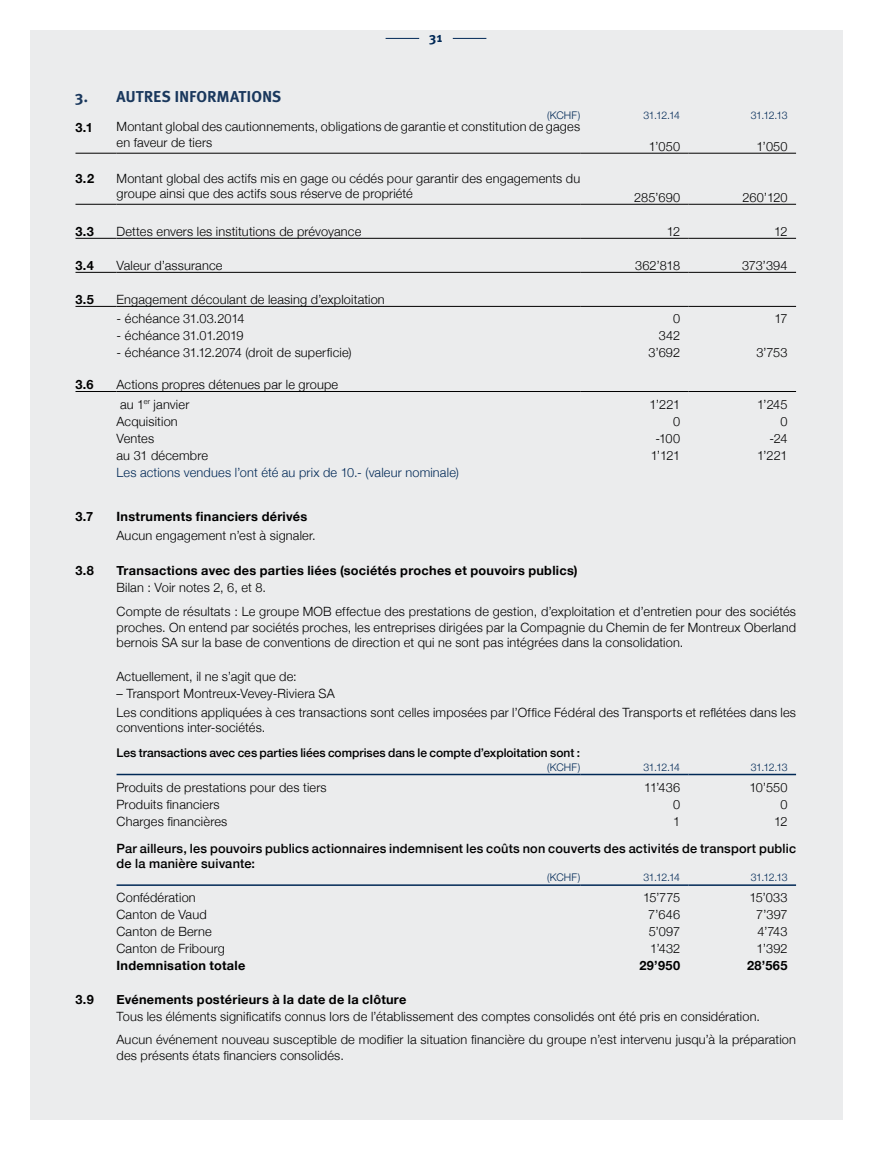
<style>
.page{position:relative;width:872px;height:1149px;background:#fff}
.page>*{position:absolute;margin:0;border:0;box-sizing:border-box;transform-origin:0 0}
.t1{font:700 15.75px "Meta Plus";letter-spacing:-.005em;color:#1a385d}
.t2{font:700 13.5px "Meta Plus";color:#002856}
.t3{font:300 12.75px/15.3px "Helvetica Neue";letter-spacing:.015em;color:#000}
.t4{font:700 12.75px "Helvetica Neue";letter-spacing:.02em;color:#000}
.t5{font:500 12.75px/15.3px "Helvetica Neue";letter-spacing:.015em;color:#000}
.t6{font:300 12.75px "Helvetica Neue";letter-spacing:.015em;color:#002856}
.t7{font:500 12px "Helvetica Neue";letter-spacing:-.005em;color:#000}
.t8{font:300 10.5px "Helvetica Neue";letter-spacing:-.025em;color:#002856}
</style>
<div class="page">
<div style="left:30px;top:30px;width:812px;height:1088px;background:#ebeced"></div>
<hr style="left:385px;top:38px;width:34px;height:1px;background:#002856">
<hr style="left:453px;top:38px;width:33px;height:1px;background:#002856">
<hr style="left:75px;top:153px;width:42px;height:1px;background:#000">
<hr style="left:117px;top:153px;width:463px;height:1px;background:#000">
<hr style="left:580px;top:153px;width:108px;height:1px;background:#000">
<hr style="left:688px;top:153px;width:108px;height:1px;background:#000">
<hr style="left:75px;top:204px;width:42px;height:1px;background:#000">
<hr style="left:117px;top:204px;width:463px;height:1px;background:#000">
<hr style="left:580px;top:204px;width:108px;height:1px;background:#000">
<hr style="left:688px;top:204px;width:108px;height:1px;background:#000">
<hr style="left:75px;top:238px;width:42px;height:1px;background:#000">
<hr style="left:117px;top:238px;width:463px;height:1px;background:#000">
<hr style="left:580px;top:238px;width:108px;height:1px;background:#000">
<hr style="left:688px;top:238px;width:108px;height:1px;background:#000">
<hr style="left:75px;top:272px;width:42px;height:1px;background:#000">
<hr style="left:117px;top:272px;width:463px;height:1px;background:#000">
<hr style="left:580px;top:272px;width:108px;height:1px;background:#000">
<hr style="left:688px;top:272px;width:108px;height:1px;background:#000">
<hr style="left:75px;top:306px;width:42px;height:1px;background:#000">
<hr style="left:117px;top:306px;width:463px;height:1px;background:#000">
<hr style="left:580px;top:306px;width:108px;height:1px;background:#000">
<hr style="left:688px;top:306px;width:108px;height:1px;background:#000">
<hr style="left:75px;top:391px;width:42px;height:1px;background:#000">
<hr style="left:117px;top:391px;width:463px;height:1px;background:#000">
<hr style="left:580px;top:391px;width:108px;height:1px;background:#000">
<hr style="left:688px;top:391px;width:108px;height:1px;background:#000">
<hr style="left:117px;top:884px;width:463px;height:1px;background:#002856">
<hr style="left:580px;top:884px;width:108px;height:1px;background:#002856">
<hr style="left:688px;top:884px;width:108px;height:1px;background:#002856">
<hr style="left:117px;top:773px;width:463px;height:2px;background:#002856">
<hr style="left:580px;top:773px;width:108px;height:2px;background:#002856">
<hr style="left:688px;top:773px;width:108px;height:2px;background:#002856">
<p class="t1" style="left:75px;top:87px;width:207px">3. AUTRES INFORMATIONS</p>
<p class="t2" style="left:429px;top:30px;width:14px">31</p>
<p class="t8" style="left:547px;top:109px;width:35px">(KCHF)</p>
<p class="t8" style="left:643px;top:109px;width:38px">31.12.14</p>
<p class="t8" style="left:750px;top:109px;width:38px">31.12.13</p>
<p class="t4" style="left:75px;top:119px;width:19px">3.1</p>
<p class="t3" style="left:117px;top:119px;width:465px">Montant global des cautionnements, obligations de garantie et constitution de gages en faveur de tiers</p>
<p class="t3" style="left:649px;top:138px;width:33px">1’050</p>
<p class="t3" style="left:756px;top:138px;width:33px">1’050</p>
<p class="t4" style="left:75px;top:170px;width:20px">3.2</p>
<p class="t3" style="left:117px;top:170px;width:465px">Montant global des actifs mis en gage ou cédés pour garantir des engagements du groupe ainsi que des actifs sous réserve de propriété</p>
<p class="t3" style="left:634px;top:190px;width:47px">285’690</p>
<p class="t3" style="left:742px;top:190px;width:46px">260’120</p>
<p class="t4" style="left:75px;top:224px;width:20px">3.3</p>
<p class="t3" style="left:116px;top:224px;width:246px">Dettes envers les institutions de prévoyance</p>
<p class="t3" style="left:666px;top:224px;width:15px">12</p>
<p class="t3" style="left:774px;top:224px;width:15px">12</p>
<p class="t4" style="left:75px;top:258px;width:20px">3.4</p>
<p class="t3" style="left:117px;top:258px;width:108px">Valeur d’assurance</p>
<p class="t3" style="left:635px;top:258px;width:46px">362’818</p>
<p class="t3" style="left:742px;top:258px;width:47px">373’394</p>
<p class="t4" style="left:75px;top:292px;width:20px">3.5</p>
<p class="t3" style="left:116px;top:292px;width:270px">Engagement découlant de leasing d’exploitation</p>
<p class="t3" style="left:116px;top:311px;width:130px">- échéance 31.03.2014</p>
<p class="t3" style="left:673px;top:311px;width:9px">0</p>
<p class="t3" style="left:774px;top:311px;width:15px">17</p>
<p class="t3" style="left:116px;top:328px;width:129px">- échéance 31.01.2019</p>
<p class="t3" style="left:659px;top:328px;width:23px">342</p>
<p class="t3" style="left:116px;top:345px;width:237px">- échéance 31.12.2074 (droit de superficie)</p>
<p class="t3" style="left:648px;top:345px;width:33px">3’692</p>
<p class="t3" style="left:756px;top:345px;width:33px">3’753</p>
<p class="t4" style="left:75px;top:377px;width:20px">3.6</p>
<p class="t3" style="left:116px;top:375px;width:223px;line-height:19.2px">Actions propres détenues par le groupe au 1<sup>er</sup> janvier</p>
<p class="t3" style="left:649px;top:396px;width:32px">1’221</p>
<p class="t3" style="left:757px;top:396px;width:32px">1’245</p>
<p class="t3" style="left:117px;top:413px;width:63px">Acquisition</p>
<p class="t3" style="left:673px;top:413px;width:9px">0</p>
<p class="t3" style="left:780px;top:413px;width:9px">0</p>
<p class="t3" style="left:117px;top:430px;width:39px">Ventes</p>
<p class="t3" style="left:655px;top:430px;width:26px">-100</p>
<p class="t3" style="left:769px;top:430px;width:20px">-24</p>
<p class="t3" style="left:117px;top:447px;width:93px">au 31 décembre</p>
<p class="t3" style="left:650px;top:447px;width:31px">1’121</p>
<p class="t3" style="left:757px;top:447px;width:32px">1’221</p>
<p class="t6" style="left:117px;top:464px;width:344px">Les actions vendues l’ont été au prix de 10.- (valeur nominale)</p>
<p class="t4" style="left:75px;top:508px;width:19px">3.7</p>
<p class="t4" style="left:117px;top:508px;width:192px">Instruments financiers dérivés</p>
<p class="t3" style="left:117px;top:528px;width:201px">Aucun engagement n’est à signaler.</p>
<p class="t4" style="left:75px;top:562px;width:20px">3.8</p>
<p class="t4" style="left:117px;top:562px;width:462px">Transactions avec des parties liées (sociétés proches et pouvoirs publics)</p>
<p class="t3" style="left:117px;top:574px;width:681px;line-height:24.6px">Bilan : Voir notes 2, 6, et 8.<br>Compte de résultats : Le groupe MOB effectue des prestations de gestion, d’exploitation et d’entretien pour des sociétés</p>
<p class="t3" style="left:117px;top:619px;width:681px">proches. On entend par sociétés proches, les entreprises dirigées par la Compagnie du Chemin de fer Montreux Oberland bernois SA sur la base de conventions de direction et qui ne sont pas intégrées dans la consolidation.</p>
<p class="t3" style="left:117px;top:668px;width:182px">Actuellement, il ne s’agit que de:</p>
<p class="t3" style="left:117px;top:683px;width:681px;line-height:18.8px">– Transport Montreux-Vevey-Riviera SA<br>Les conditions appliquées à ces transactions sont celles imposées par l’Office Fédéral des Transports et reflétées dans les</p>
<p class="t3" style="left:117px;top:719px;width:150px">conventions inter-sociétés.</p>
<p class="t7" style="left:117px;top:743px;width:465px">Les transactions avec ces parties liées comprises dans le compte d’exploitation sont :</p>
<p class="t8" style="left:547px;top:760px;width:35px">(KCHF)</p>
<p class="t8" style="left:643px;top:760px;width:38px">31.12.14</p>
<p class="t8" style="left:750px;top:760px;width:38px">31.12.13</p>
<p class="t3" style="left:117px;top:778px;width:212px">Produits de prestations pour des tiers</p>
<p class="t3" style="left:644px;top:778px;width:37px">11’436</p>
<p class="t3" style="left:749px;top:778px;width:40px">10’550</p>
<p class="t3" style="left:117px;top:795px;width:105px">Produits financiers</p>
<p class="t3" style="left:673px;top:795px;width:9px">0</p>
<p class="t3" style="left:780px;top:795px;width:9px">0</p>
<p class="t3" style="left:117px;top:812px;width:112px">Charges financières</p>
<p class="t3" style="left:673px;top:812px;width:9px">1</p>
<p class="t3" style="left:774px;top:812px;width:15px">12</p>
<p class="t5" style="left:117px;top:839px;width:681px">Par ailleurs, les pouvoirs publics actionnaires indemnisent les coûts non couverts des activités de transport public de la manière suivante:</p>
<p class="t8" style="left:547px;top:870px;width:35px">(KCHF)</p>
<p class="t8" style="left:643px;top:870px;width:38px">31.12.14</p>
<p class="t8" style="left:750px;top:870px;width:38px">31.12.13</p>
<p class="t3" style="left:117px;top:889px;width:81px">Confédération</p>
<p class="t3" style="left:643px;top:889px;width:39px">15’775</p>
<p class="t3" style="left:749px;top:889px;width:40px">15’033</p>
<p class="t3" style="left:117px;top:906px;width:92px">Canton de Vaud</p>
<p class="t3" style="left:648px;top:906px;width:33px">7’646</p>
<p class="t3" style="left:756px;top:906px;width:33px">7’397</p>
<p class="t3" style="left:117px;top:923px;width:97px">Canton de Berne</p>
<p class="t3" style="left:649px;top:923px;width:33px">5’097</p>
<p class="t3" style="left:757px;top:923px;width:32px">4’743</p>
<p class="t3" style="left:117px;top:940px;width:110px">Canton de Fribourg</p>
<p class="t3" style="left:650px;top:940px;width:31px">1’432</p>
<p class="t3" style="left:756px;top:940px;width:33px">1’392</p>
<p class="t4" style="left:117px;top:957px;width:130px">Indemnisation totale</p>
<p class="t4" style="left:639px;top:957px;width:42px">29’950</p>
<p class="t4" style="left:747px;top:957px;width:42px">28’565</p>
<p class="t4" style="left:75px;top:991px;width:20px">3.9</p>
<p class="t4" style="left:117px;top:991px;width:291px">Evénements postérieurs à la date de la clôture</p>
<p class="t3" style="left:117px;top:1004px;width:681px;line-height:23px">Tous les éléments significatifs connus lors de l’établissement des comptes consolidés ont été pris en considération.<br>Aucun événement nouveau susceptible de modifier la situation financière du groupe n’est intervenu jusqu’à la préparation</p>
<p class="t3" style="left:117px;top:1046px;width:229px">des présents états financiers consolidés.</p>
</div>
